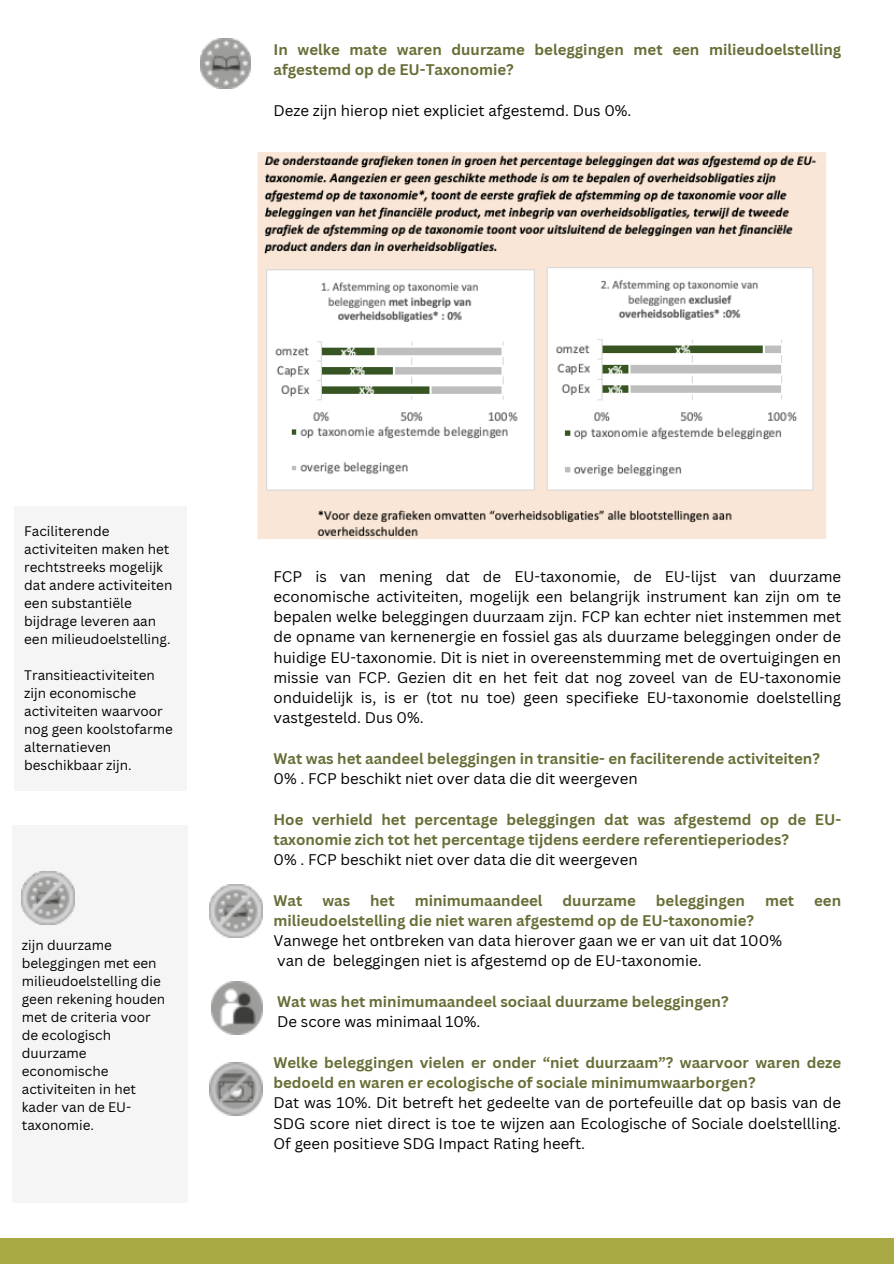
<style>
.page{position:relative;width:894px;height:1264px;background:#fff}
.page>*{position:absolute;margin:0;border:0;box-sizing:border-box;transform-origin:0 0}
.t1{font:15px/20.2px "Canva Sans";color:#000}
.t2{font:700 15px/20.2px "Canva Sans";color:#696d36}
.t3{font:13.5px/18px "Canva Sans";color:#000}
.s1{font-weight:400;color:#000}
.s2{font-weight:700;color:#696d36}
</style>
<div class="page">
<div style="left:0;top:1238px;width:893px;height:25px;background:#a9aa44"></div>
<div style="left:14px;top:506px;width:173px;height:284px;background:#f5f5f5"></div>
<div style="left:12px;top:825px;width:175px;height:377px;background:#f5f5f5"></div>
<img style="left:200px;top:38px;width:51px;height:51px">
<img style="left:257px;top:152px;width:570px;height:387px">
<img style="left:209px;top:884px;width:53px;height:53px">
<img style="left:211px;top:981px;width:51px;height:53px">
<img style="left:209px;top:1062px;width:53px;height:53px">
<img style="left:22px;top:871px;width:53px;height:53px">
<h2 class="t2" style="left:273px;top:39px;width:569px">In welke mate waren duurzame beleggingen met een milieudoelstelling afgestemd op de EU-Taxonomie?</h2>
<h2 class="t1" style="left:273px;top:100px;width:359px">Deze zijn hierop niet expliciet afgestemd. Dus 0%.</h2>
<p class="t3" style="left:24px;top:521px;width:150px">Faciliterende activiteiten maken het rechtstreeks mogelijk dat andere activiteiten een substantiële bijdrage leveren aan een milieudoelstelling.</p>
<p class="t3" style="left:24px;top:665px;width:150px">Transitieactiviteiten zijn economische activiteiten waarvoor nog geen koolstofarme alternatieven beschikbaar zijn.</p>
<p class="t3" style="left:22px;top:935px;width:145px">zijn duurzame beleggingen met een milieudoelstelling die geen rekening houden met de criteria voor de ecologisch duurzame economische activiteiten in het kader van de EU&shy;taxonomie.</p>
<h2 class="t1" style="left:273px;top:565px;width:569px;text-align:justify">FCP is van mening dat de EU-taxonomie, de EU-lijst van duurzame economische activiteiten, mogelijk een belangrijk instrument kan zijn om te bepalen welke beleggingen duurzaam zijn. FCP kan echter niet instemmen met de opname van kernenergie en fossiel gas als duurzame beleggingen onder de huidige EU-taxonomie. Dit is niet in overeenstemming met de overtuigingen en missie van FCP. Gezien dit en het feit dat nog zoveel van de EU-taxonomie onduidelijk is, is er (tot nu toe) geen specifieke EU-taxonomie doelstelling vastgesteld. Dus 0%.</h2>
<h2 class="t2" style="left:273px;top:748px;width:548px">Wat was het aandeel beleggingen in transitie- en faciliterende activiteiten?<br><span class="s1">0% . FCP beschikt niet over data die dit weergeven</span></h2>
<h2 class="t2" style="left:273px;top:808px;width:569px">Hoe verhield het percentage beleggingen dat was afgestemd op de EU&shy;taxonomie zich tot het percentage tijdens eerdere referentieperiodes?<br><span class="s1">0% . FCP beschikt niet over data die dit weergeven</span></h2>
<h2 class="t2" style="left:273px;top:889px;width:30px">Wat</h2>
<h2 class="t2" style="left:322px;top:889px;width:29px">was</h2>
<h2 class="t2" style="left:370px;top:889px;width:26px">het</h2>
<h2 class="t2" style="left:414px;top:889px;width:129px">minimumaandeel</h2>
<h2 class="t2" style="left:562px;top:889px;width:75px">duurzame</h2>
<h2 class="t2" style="left:655px;top:889px;width:91px">beleggingen</h2>
<h2 class="t2" style="left:764px;top:889px;width:31px">met</h2>
<h2 class="t2" style="left:813px;top:889px;width:29px">een</h2>
<h2 class="t1" style="left:273px;top:910px;width:510px"><span class="s2">milieudoelstelling die niet waren afgestemd op de EU-taxonomie?<br></span>Vanwege het ontbreken van data hierover gaan we er van uit dat 100% van de beleggingen niet is afgestemd op de EU-taxonomie.</h2>
<p class="t2" style="left:277px;top:991px;width:453px">Wat was het minimumaandeel sociaal duurzame beleggingen?<br><span class="s1">De score was minimaal 10%.</span></p>
<p class="t1" style="left:273px;top:1051px;width:569px"><span class="s2">Welke beleggingen vielen er onder “niet duurzaam”? waarvoor waren deze bedoeld en waren er ecologische of sociale minimumwaarborgen?<br></span>Dat was 10%. Dit betreft het gedeelte van de portefeuille dat op basis van de SDG score niet direct is toe te wijzen aan Ecologische of Sociale doelstellling.<br>Of geen positieve SDG Impact Rating heeft.</p>
</div>
